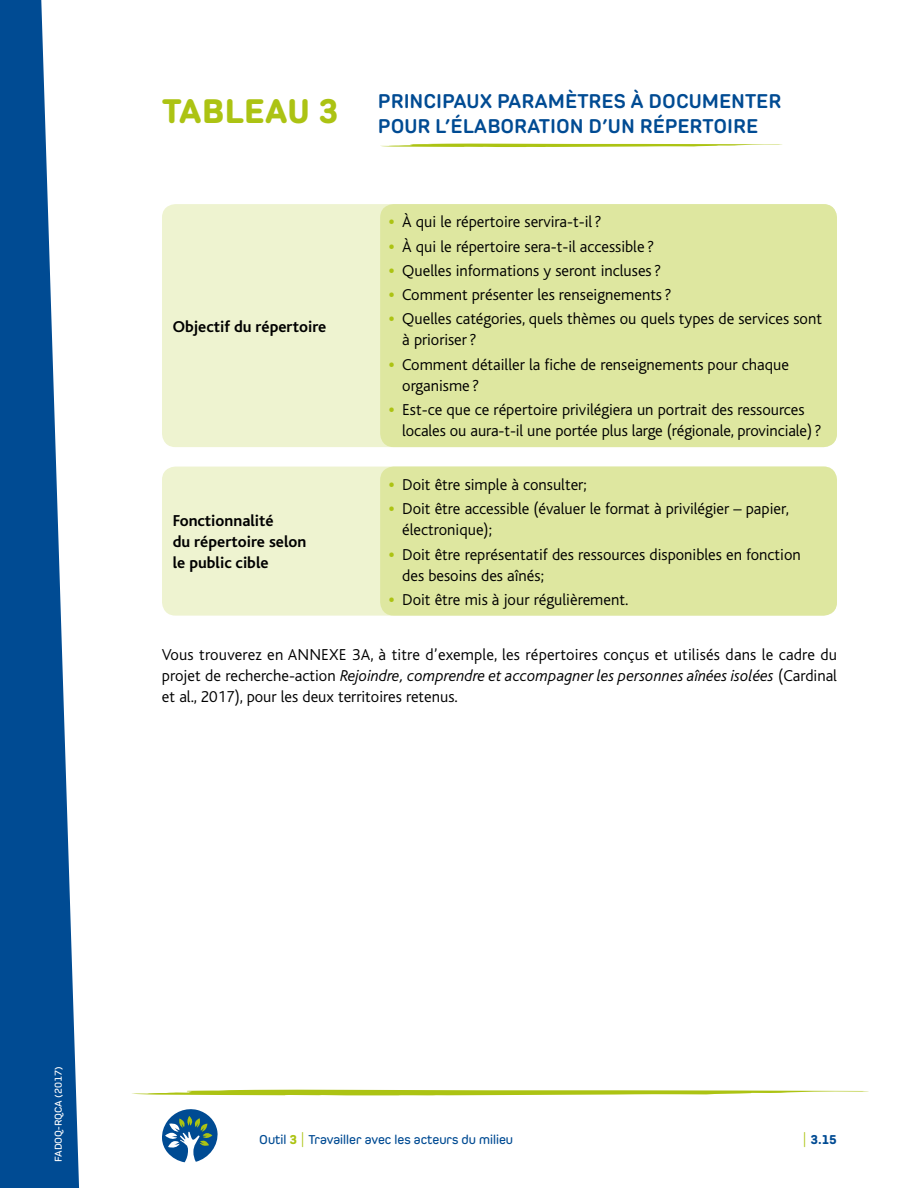
<style>
.page{position:relative;width:918px;height:1188px;background:#fff}
.page>*{position:absolute;margin:0;border:0;box-sizing:border-box;transform-origin:0 0}
.t1{font:700 21px/25.2px "Pero";color:#004b93}
.t2{font:300 16.5px/21px "Bliss";color:#000}
.t3{font:700 16.5px/21px "Bliss";color:#000}
.t4{font:600 13.5px "Pero";color:#004b93}
.t5{font:800 13.5px "Pero";color:#004b93}
.t6{font:600 10.5px "Pero";color:#fff}
.s1{font-weight:800;font-size:36px;color:#acc313}
.s2{font-weight:800;color:#acc313}
.s3{font-style:italic}
.s4{font-weight:300;font-size:22.5px;color:#acc313}
</style>
<div class="page">
<div style="left:162px;top:204px;width:675px;height:243px;background:#eef3d0;border-radius:14px"></div>
<div style="left:380px;top:204px;width:457px;height:243px;background:#dee7a0;border-radius:14px"></div>
<div style="left:162px;top:467px;width:675px;height:149px;background:#eef3d0;border-radius:14px"></div>
<div style="left:380px;top:467px;width:457px;height:149px;background:#dee7a0;border-radius:14px"></div>
<svg style="left:380px;top:144px;width:402px;height:3px"></svg>
<svg style="left:0;top:0;width:80px;height:1188px;fill:#004b93"></svg>
<svg style="left:162px;top:1109px;width:56px;height:53px"></svg>
<svg style="left:132px;top:1090px;width:737px;height:5px;background:#c0d14d"></svg>
<p class="t1" style="left:378px;top:88px;width:405px;text-indent:-216px"><span class="s1">TABLEAU 3</span> PRINCIPAUX PARAMÈTRES À DOCUMENTER<br>POUR L’ÉLABORATION D’UN RÉPERTOIRE</p>
<p class="t3" style="left:173px;top:316px;width:155px">Objectif du répertoire</p>
<p class="t2" style="left:389px;top:212px;width:215px"><span class="s2">•</span> À qui le répertoire servira-t-il ?</p>
<p class="t2" style="left:389px;top:236px;width:267px"><span class="s2">•</span> À qui le répertoire sera-t-il accessible ?</p>
<p class="t2" style="left:389px;top:260px;width:274px"><span class="s2">•</span> Quelles informations y seront incluses ?</p>
<p class="t2" style="left:389px;top:285px;width:284px"><span class="s2">•</span> Comment présenter les renseignements ?</p>
<p class="t2" style="left:402px;top:309px;width:421px;text-indent:-13px"><span class="s2">•</span> Quelles catégories, quels thèmes ou quels types de services sont à prioriser ?</p>
<p class="t2" style="left:402px;top:354px;width:388px;text-indent:-13px"><span class="s2">•</span> Comment détailler la fiche de renseignements pour chaque organisme ?</p>
<p class="t2" style="left:402px;top:399px;width:421px;text-indent:-13px"><span class="s2">•</span> Est-ce que ce répertoire privilégiera un portrait des ressources locales ou aura-t-il une portée plus large (régionale, provinciale) ?</p>
<p class="t2" style="left:389px;top:474px;width:199px"><span class="s2">•</span> Doit être simple à consulter;</p>
<p class="t2" style="left:402px;top:499px;width:388px;text-indent:-13px"><span class="s2">•</span> Doit être accessible (évaluer le format à privilégier – papier, électronique);</p>
<p class="t2" style="left:402px;top:544px;width:400px;text-indent:-13px"><span class="s2">•</span> Doit être représentatif des ressources disponibles en fonction des besoins des aînés;</p>
<p class="t2" style="left:389px;top:589px;width:241px"><span class="s2">•</span> Doit être mis à jour régulièrement.</p>
<p class="t2" style="left:162px;top:645px;width:677px;text-align:justify">Vous trouverez en ANNEXE 3A, à titre d’exemple, les répertoires conçus et utilisés dans le cadre du projet de recherche-action <span class="s3">Rejoindre, comprendre et accompagner les personnes aînées isolées</span> (Cardinal et al., 2017), pour les deux territoires retenus.</p>
<p class="t3" style="left:173px;top:511px;width:135px">Fonctionnalité<br>du répertoire selon le public cible</p>
<p class="t6" style="left:52px;top:1162px;width:97px;rotate:-90deg">FADOQ-RQCA (2017)</p>
<p class="t4" style="left:259px;top:1132px;width:256px">Outil <span class="s2">3</span> <span class="s4">I</span> Travailler avec les acteurs du milieu</p>
<p class="t5" style="left:802px;top:1132px;width:36px"><span class="s4">I</span> 3.15</p>
</div>
